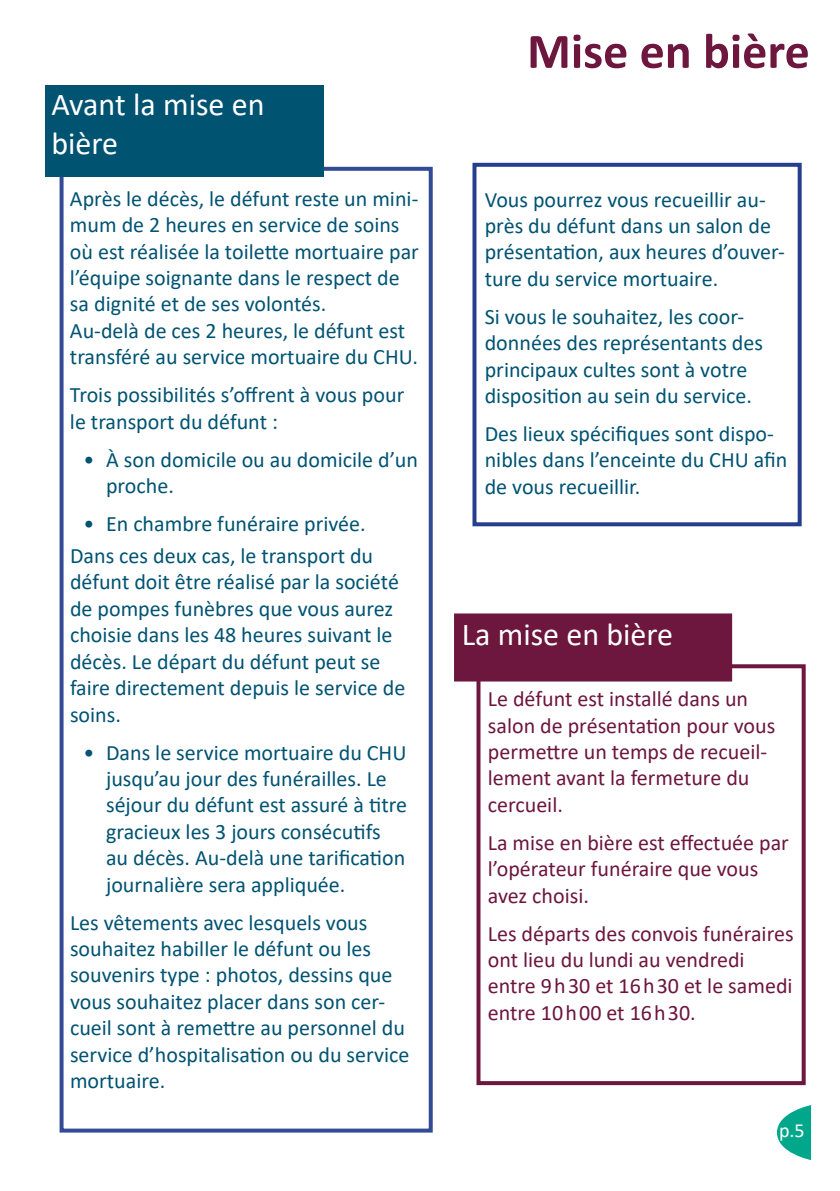
<style>
.page{position:relative;width:840px;height:1191px;background:#fff}
.page>*{position:absolute;margin:0;border:0;box-sizing:border-box;transform-origin:0 0}
.t1{font:700 50px "Calibri";color:#6d163e}
.t2{font:32px/38.4px "Calibri";color:#fff}
.t3{font:22px/26.4px "Calibri";color:#015372}
.t4{font:22px/26.4px "Calibri";color:#6d163e}
.t5{font:20px "Calibri";color:#fff}
</style>
<div class="page">
<div style="left:60px;top:167px;width:372px;height:965px;border:4px solid #253f8e"></div>
<div style="left:476px;top:664px;width:329px;height:421px;background:#fff;border:4px solid #6d163e"></div>
<div style="left:455px;top:614px;width:275px;height:66px;background:#6d163e"></div>
<div style="left:454px;top:613px;width:277px;height:68px;border:2px solid #6d163e"></div>
<div style="left:472px;top:163px;width:329px;height:363px;border:4px solid #253f8e"></div>
<svg style="left:777px;top:1105px;width:33px;height:55px"></svg>
<div style="left:46px;top:86px;width:277px;height:91px;background:#015372"></div>
<h2 class="t2" style="left:51px;top:85px;width:214px">Avant la mise en bière</h2>
<p class="t3" style="left:70px;top:185px;width:350px">Après le décès, le défunt reste un mini&shy;mum de 2 heures en service de soins où est réalisée la toilette mortuaire par l’équipe soignante dans le respect de sa dignité et de ses volontés.<br>Au-delà de ces 2 heures, le défunt est transféré au service mortuaire du CHU.</p>
<p class="t3" style="left:70px;top:381px;width:335px">Trois possibilités s’offrent à vous pour le transport du défunt :</p>
<p class="t3" style="left:106px;top:445px;width:313px;text-indent:-23px">• À son domicile ou au domicile d’un proche.</p>
<p class="t3" style="left:70px;top:507px;width:304px;line-height:32px;text-align:center">• En chambre funéraire privée.<br>Dans ces deux cas, le transport du</p>
<p class="t3" style="left:70px;top:568px;width:337px">défunt doit être réalisé par la société de pompes funèbres que vous aurez choisie dans les 48 heures suivant le décès. Le départ du défunt peut se faire directement depuis le service de soins.</p>
<p class="t3" style="left:106px;top:738px;width:302px;text-indent:-23px">• Dans le service mortuaire du CHU jusqu’au jour des funérailles. Le séjour du défunt est assuré à titre gracieux les 3 jours consécutifs au décès. Au-delà une tarification journalière sera appliquée.</p>
<p class="t3" style="left:70px;top:908px;width:341px">Les vêtements avec lesquels vous souhaitez habiller le défunt ou les souvenirs type : photos, dessins que vous souhaitez placer dans son cer&shy;cueil sont à remettre au personnel du service d’hospitalisation ou du service mortuaire.</p>
<h1 class="t1" style="left:527px;top:16px;width:284px">Mise en bière</h1>
<p class="t3" style="left:484px;top:185px;width:301px">Vous pourrez vous recueillir au&shy;près du défunt dans un salon de présentation, aux heures d’ouver&shy;ture du service mortuaire.</p>
<p class="t3" style="left:484px;top:303px;width:279px">Si vous le souhaitez, les coor&shy;données des représentants des principaux cultes sont à votre disposition au sein du service.</p>
<p class="t3" style="left:484px;top:420px;width:304px">Des lieux spécifiques sont dispo&shy;nibles dans l’enceinte du CHU afin de vous recueillir.</p>
<h2 class="t2" style="left:461px;top:614px;width:213px">La mise en bière</h2>
<p class="t4" style="left:487px;top:685px;width:289px">Le défunt est installé dans un salon de présentation pour vous permettre un temps de recueil&shy;lement avant la fermeture du cercueil.</p>
<p class="t4" style="left:487px;top:828px;width:302px">La mise en bière est effectuée par l’opérateur funéraire que vous avez choisi.</p>
<p class="t4" style="left:487px;top:919px;width:307px">Les départs des convois funéraires ont lieu du lundi au vendredi entre 9h30 et 16h30 et le samedi entre 10h00 et 16h30.</p>
<p class="t5" style="left:778px;top:1116px;width:27px">p.5</p>
</div>
